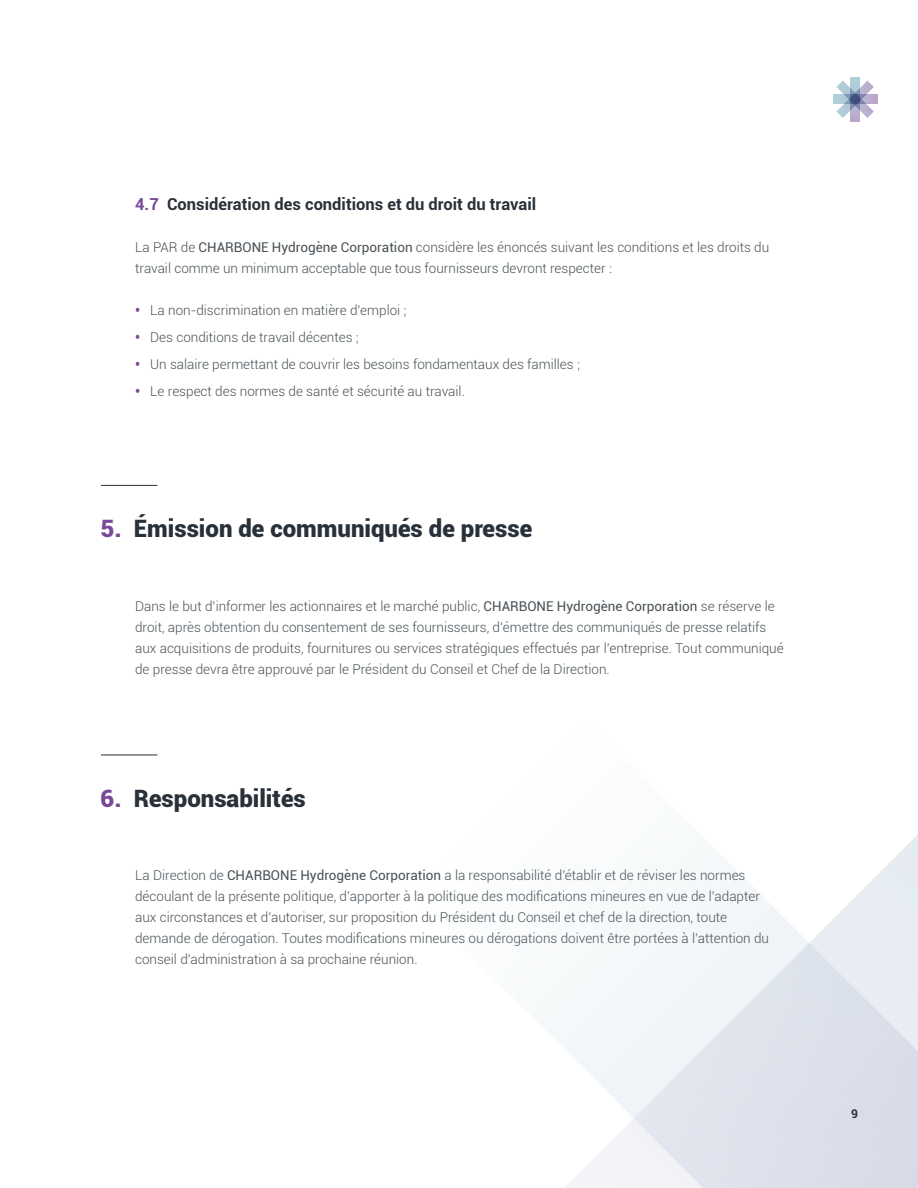
<style>
.page{position:relative;width:918px;height:1188px;background:#fff}
.page>*{position:absolute;margin:0;border:0;box-sizing:border-box;transform-origin:0 0}
.t1{font:900 24px "Roboto";color:#283039}
.t2{font:700 16.5px "Roboto";color:#283039}
.t3{font:300 13.5px/21px "Roboto";color:#485156}
.t4{font:700 12px "Roboto";color:#283039}
.s1{color:#794897}
.s2{font-weight:400}
.s3{font-weight:900;color:#794897}
</style>
<div class="page">
<svg style="left:565px;top:835px;width:353px;height:353px"></svg>
<svg style="left:833px;top:95px;width:44px;height:9px"></svg>
<svg style="left:851px;top:77px;width:9px;height:44px"></svg>
<svg style="left:836px;top:81px;width:38px;height:37px"></svg>
<hr style="left:101px;top:485px;width:56px;height:1px;background:#283039">
<hr style="left:101px;top:755px;width:56px;height:1px;background:#283039">
<p class="t2" style="left:135px;top:193px;width:403px"><span class="s1">4.7</span> Considération des conditions et du droit du travail</p>
<p class="t3" style="left:135px;top:236px;width:636px">La PAR de <span class="s2">CHARBONE Hydrogène Corporation</span> considère les énoncés suivant les conditions et les droits du travail comme un minimum acceptable que tous fournisseurs devront respecter :</p>
<p class="t3" style="left:135px;top:299px;width:273px"><span class="s3">•</span> La non-discrimination en matière d’emploi ;</p>
<p class="t3" style="left:135px;top:326px;width:225px"><span class="s3">•</span> Des conditions de travail décentes ;</p>
<p class="t3" style="left:135px;top:353px;width:446px"><span class="s3">•</span> Un salaire permettant de couvrir les besoins fondamentaux des familles ;</p>
<p class="t3" style="left:135px;top:380px;width:331px"><span class="s3">•</span> Le respect des normes de santé et sécurité au travail.</p>
<h1 class="t1" style="left:101px;top:511px;width:433px"><span class="s1">5.</span> Émission de communiqués de presse</h1>
<p class="t3" style="left:135px;top:595px;width:650px">Dans le but d’informer les actionnaires et le marché public, <span class="s2">CHARBONE Hydrogène Corporation</span> se réserve le droit, après obtention du consentement de ses fournisseurs, d’émettre des communiqués de presse relatifs aux acquisitions de produits, fournitures ou services stratégiques effectués par l’entreprise. Tout communiqué de presse devra être approuvé par le Président du Conseil et Chef de la Direction.</p>
<h1 class="t1" style="left:101px;top:781px;width:207px"><span class="s1">6.</span> Responsabilités</h1>
<p class="t3" style="left:135px;top:864px;width:636px">La Direction de <span class="s2">CHARBONE Hydrogène Corporation</span> a la responsabilité d'établir et de réviser les normes découlant de la présente politique, d’apporter à la politique des modifications mineures en vue de l’adapter aux circonstances et d’autoriser, sur proposition du Président du Conseil et chef de la direction, toute demande de dérogation. Toutes modifications mineures ou dérogations doivent être portées à l’attention du conseil d’administration à sa prochaine réunion.</p>
<p class="t4" style="left:851px;top:1105px;width:8px">9</p>
</div>
